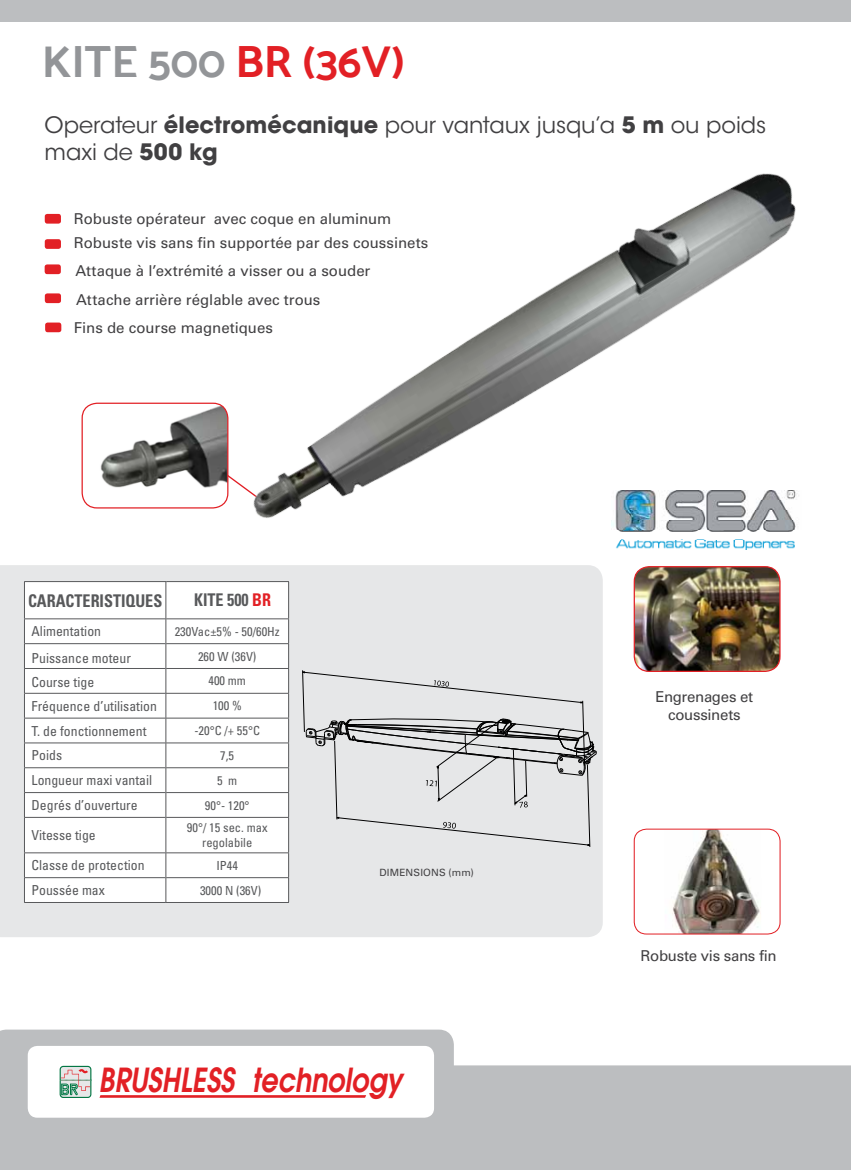
<style>
.page{position:relative;width:851px;height:1170px;background:#fff}
.page>*{position:absolute;margin:0;border:0;box-sizing:border-box;transform-origin:0 0}
.t1{font:45px "Mosk Bold 700";color:#939598}
.t2{font:italic 700 32.5px "Avant Garde";color:#e22025;scale:.83 1}
.t3{font:22.5px/27px "ITC Avant Garde Std";letter-spacing:-.005em;color:#414042}
.t4{font:700 condensed 17.5px "Univers LT Std";color:#58595b;scale:.92 1}
.t5{font:15px/28px "Univers LT Std";letter-spacing:-.005em;color:#414042}
.t6{font:condensed 13.75px "Univers LT Std";color:#58595b}
.t7{font:condensed 12.5px/15px "Univers LT Std";color:#58595b;text-align:center}
.t8{font:10px "Univers LT Std";letter-spacing:.015em;color:#414042}
.s1{color:#e22025}
.s2{font-weight:700}
</style>
<div class="page">
<svg style="left:222px;top:497px;width:6px;height:7px"></svg>
<div style="left:0;top:565px;width:602px;height:372px;background:#e6e7e8"></div>
<div style="left:0;top:1065px;width:850px;height:104px;background:#bcbec0"></div>
<div style="left:0;top:1029px;width:454px;height:105px;background:#bcbec0"></div>
<div style="left:28px;top:1045px;width:406px;height:72px;background:#fff;border-radius:10px"></div>
<svg style="left:99px;top:1095px;width:267px;height:2px"></svg>
<svg style="left:60px;top:1065px;width:31px;height:32px"></svg>
<div style="left:45px;top:214px;width:16px;height:9px;background:#e22025;border-radius:2px"></div>
<div style="left:45px;top:239px;width:16px;height:10px;background:#e22025;border-radius:2px"></div>
<div style="left:45px;top:264px;width:16px;height:10px;background:#e22025;border-radius:2px"></div>
<div style="left:45px;top:293px;width:16px;height:10px;background:#e22025;border-radius:2px"></div>
<div style="left:45px;top:322px;width:16px;height:10px;background:#e22025;border-radius:2px"></div>
<div style="left:0;top:0;width:850px;height:21px;background:#bcbec0"></div>
<img style="left:672px;top:830px;width:89px;height:102px">
<div style="left:633px;top:828px;width:147px;height:106px;border:1px solid #e22025;border-radius:12px"></div>
<img style="left:635px;top:566px;width:144px;height:105px">
<div style="left:633px;top:566px;width:147px;height:106px;border:1px solid #e22025;border-radius:15px"></div>
<img style="left:88px;top:404px;width:140px;height:84px">
<div style="left:81px;top:402px;width:147px;height:106px;border:1px solid #e22025;border-radius:15px"></div>
<img style="left:228px;top:173px;width:568px;height:345px">
<div style="left:290px;top:650px;width:312px;height:213px;background:#e6e7e8"></div>
<svg style="left:302px;top:670px;width:295px;height:176px;background:#d4d5d6"></svg>
<img style="left:611px;top:490px;width:188px;height:60px">
<svg style="left:25px;top:582px;width:140px;height:320px"></svg>
<div style="left:24px;top:693px;width:142px;height:25px;background:#fff"></div>
<hr style="left:24px;top:581px;width:142px;height:1px;background:#58595b">
<hr style="left:24px;top:582px;width:1px;height:36px;background:#58595b">
<hr style="left:24px;top:618px;width:142px;height:1px;background:#58595b">
<hr style="left:24px;top:643px;width:141px;height:1px;background:#58595b">
<hr style="left:24px;top:668px;width:141px;height:1px;background:#58595b">
<hr style="left:24px;top:742px;width:141px;height:1px;background:#58595b">
<hr style="left:24px;top:767px;width:141px;height:1px;background:#58595b">
<hr style="left:24px;top:792px;width:141px;height:1px;background:#58595b">
<hr style="left:24px;top:817px;width:141px;height:1px;background:#58595b">
<hr style="left:24px;top:817px;width:1px;height:35px;background:#58595b">
<hr style="left:24px;top:852px;width:141px;height:1px;background:#58595b">
<hr style="left:24px;top:877px;width:141px;height:1px;background:#58595b">
<svg style="left:24px;top:853px;width:1px;height:49px"></svg>
<hr style="left:24px;top:902px;width:142px;height:1px;background:#58595b">
<hr style="left:24px;top:693px;width:142px;height:1px;background:#58595b">
<svg style="left:24px;top:619px;width:1px;height:198px"></svg>
<hr style="left:24px;top:717px;width:142px;height:1px;background:#58595b">
<svg style="left:165px;top:581px;width:124px;height:321px"></svg>
<hr style="left:166px;top:902px;width:123px;height:1px;background:#58595b">
<h1 class="t1" style="left:42px;top:34px;width:365px">KITE 500 <span class="s1">BR (36V)</span></h1>
<h3 class="t3" style="left:45px;top:112px;width:723px">Operateur <span class="s2">électromécanique</span> pour vantaux jusqu’a <span class="s2">5 m</span> ou poids maxi de <span class="s2">500 kg</span></h3>
<p class="t5" style="left:74px;top:205px;width:319px">Robuste opérateur avec coque en aluminum</p>
<p class="t5" style="left:74px;top:229px;width:356px">Robuste vis sans fin supportée par des coussinets</p>
<p class="t5" style="left:75px;top:256px;width:296px">Attaque à l’extrémité a visser ou a souder</p>
<p class="t5" style="left:74px;top:286px;width:248px">Attache arrière réglable avec trous<br>Fins de course magnetiques</p>
<p class="t4" style="left:28px;top:589px;width:147px">CARACTeRISTIQUES</p>
<p class="t4" style="left:194px;top:589px;width:85px">KITE 500 <span class="s1">BR</span></p>
<p class="t6" style="left:32px;top:622px;width:71px">Alimentation</p>
<p class="t7" style="left:175px;top:623px;width:107px">230Vac±5% - 50/60Hz</p>
<p class="t6" style="left:32px;top:649px;width:101px">Puissance moteur</p>
<p class="t7" style="left:198px;top:648px;width:60px">260 W (36V)</p>
<p class="t6" style="left:32px;top:673px;width:64px">Course tige</p>
<p class="t7" style="left:208px;top:673px;width:39px">400 mm</p>
<p class="t6" style="left:32px;top:697px;width:127px">Fréquence d’utilisation</p>
<p class="t7" style="left:213px;top:698px;width:31px">100 %</p>
<p class="t6" style="left:32px;top:721px;width:116px">T. de fonctionnement</p>
<p class="t7" style="left:194px;top:722px;width:67px">-20°C /+ 55°C</p>
<p class="t6" style="left:32px;top:746px;width:32px">Poids</p>
<p class="t7" style="left:220px;top:747px;width:15px">7,5</p>
<p class="t6" style="left:32px;top:771px;width:122px">Longueur maxi vantail</p>
<p class="t7" style="left:217px;top:772px;width:22px">5 m</p>
<p class="t6" style="left:32px;top:796px;width:108px">Degrés d’ouverture</p>
<p class="t7" style="left:205px;top:797px;width:46px">90°- 120°</p>
<p class="t6" style="left:32px;top:826px;width:66px">Vitesse tige</p>
<p class="t7" style="left:187px;top:820px;width:82px">90°/ 15 sec. max regolabile</p>
<p class="t6" style="left:32px;top:856px;width:115px">Classe de protection</p>
<p class="t7" style="left:216px;top:857px;width:23px">IP44</p>
<p class="t6" style="left:32px;top:881px;width:75px">Poussée max</p>
<p class="t7" style="left:200px;top:882px;width:63px">3000 N (36V)</p>
<p class="t8" style="left:379px;top:866px;width:96px">DIMENSIONS (mm)</p>
<h2 class="t2" style="left:60px;top:1058px;width:413px"><sub>BR</sub> BRUSHLESS technology</h2>
<p class="t5" style="left:655px;top:687px;width:99px;line-height:18px;text-align:center">Engrenages et coussinets</p>
<p class="t5" style="left:640px;top:941px;width:138px">Robuste vis sans fin</p>
</div>
